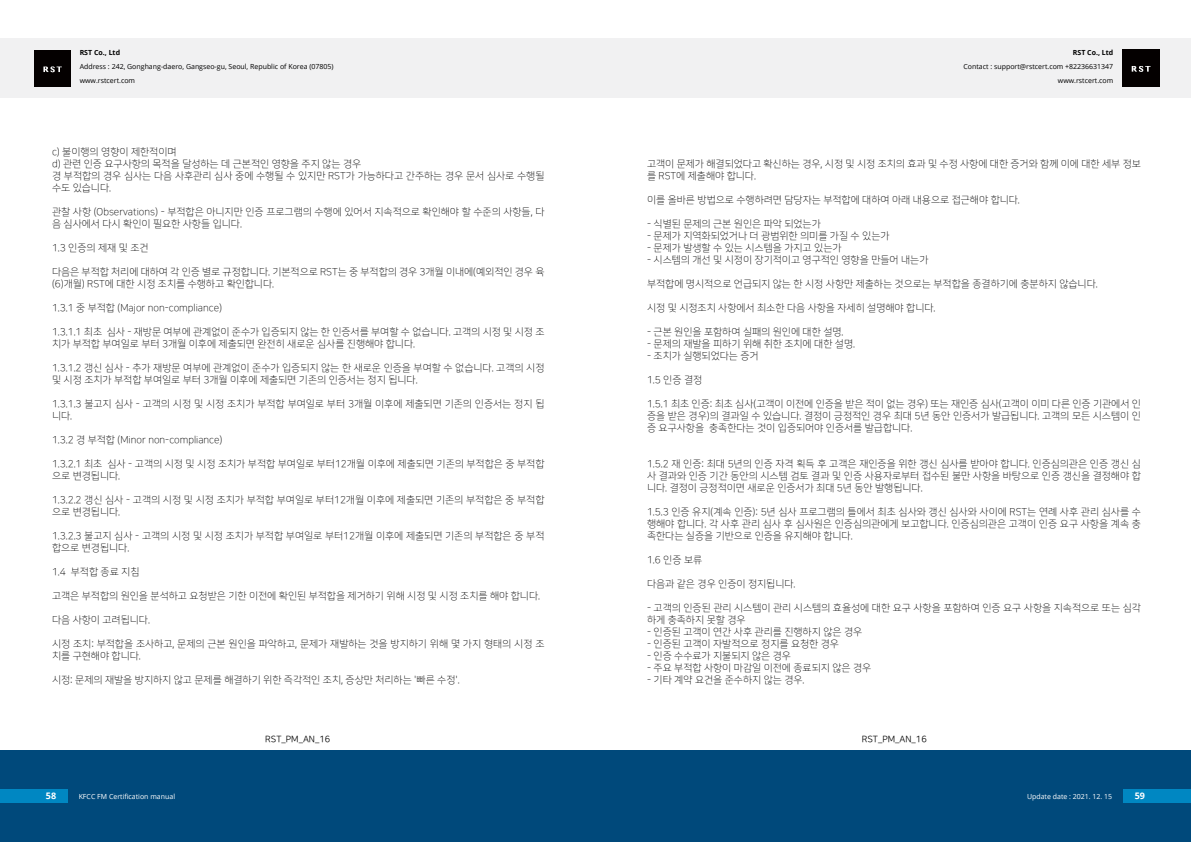
<style>
.page{position:relative;width:1191px;height:842px;background:#fff}
.page>*{position:absolute;margin:0;border:0;box-sizing:border-box;transform-origin:0 0}
.t1{font:10px/12px "Nanum Square OTFL";color:#000}
.t2{font:9px "Nanum Square OTFR";color:#000}
.t3{font:700 9px "Open Sans";color:#fff}
.t4{font:7px/14px "Open Sans";color:#000}
.t5{font:7px "Open Sans";color:#fff}
.t6{font:700 7px "Open Sans";color:#000}
</style>
<div class="page">
<div style="left:0;top:750px;width:1191px;height:92px;background:#00497b"></div>
<div style="left:0;top:38px;width:1191px;height:60px;background:#f1f1f2"></div>
<div style="left:1123px;top:789px;width:68px;height:14px;background:#0087c2"></div>
<div style="left:0;top:789px;width:68px;height:14px;background:#0087c2"></div>
<img style="left:34px;top:50px;width:36px;height:36px">
<img style="left:1122px;top:50px;width:37px;height:36px">
<p class="t6" style="left:80px;top:48px;width:42px">RST Co., Ltd</p>
<p class="t4" style="left:80px;top:60px;width:255px">Address : 242, Gonghang-daero, Gangseo-gu, Seoul, Republic of Korea (07805) www.rstcert.com</p>
<p class="t1" style="left:52px;top:146px;width:494px">c) 불이행의 영향이 제한적이며<br>d) 관련 인증 요구사항의 목적을 달성하는 데 근본적인 영향을 주지 않는 경우<br>경 부적합의 경우 심사는 다음 사후관리 심사 중에 수행될 수 있지만 RST가 가능하다고 간주하는 경우 문서 심사로 수행될 수도 있습니다.</p>
<p class="t1" style="left:52px;top:206px;width:494px">관찰 사항 (Observations) - 부적합은 아니지만 인증 프로그램의 수행에 있어서 지속적으로 확인해야 할 수준의 사항들, 다 음 심사에서 다시 확인이 필요한 사항들 입니다.</p>
<p class="t1" style="left:52px;top:242px;width:98px">1.3 인증의 제재 및 조건</p>
<p class="t1" style="left:52px;top:266px;width:494px">다음은 부적합 처리에 대하여 각 인증 별로 규정합니다. 기본적으로 RST는 중 부적합의 경우 3개월 이내에(예외적인 경우 육 (6)개월) RST에 대한 시정 조치를 수행하고 확인합니다.</p>
<p class="t1" style="left:52px;top:302px;width:171px">1.3.1 중 부적합 (Major non-compliance)</p>
<p class="t1" style="left:52px;top:326px;width:494px">1.3.1.1 최초 심사 - 재방문 여부에 관계없이 준수가 입증되지 않는 한 인증서를 부여할 수 없습니다. 고객의 시정 및 시정 조 치가 부적합 부여일로 부터 3개월 이후에 제출되면 완전히 새로운 심사를 진행해야 합니다.</p>
<p class="t1" style="left:52px;top:362px;width:494px">1.3.1.2 갱신 심사 - 추가 재방문 여부에 관계없이 준수가 입증되지 않는 한 새로운 인증을 부여할 수 없습니다. 고객의 시정 및 시정 조치가 부적합 부여일로 부터 3개월 이후에 제출되면 기존의 인증서는 정지 됩니다.</p>
<p class="t1" style="left:52px;top:398px;width:494px">1.3.1.3 불고지 심사 - 고객의 시정 및 시정 조치가 부적합 부여일로 부터 3개월 이후에 제출되면 기존의 인증서는 정지 됩 니다.</p>
<p class="t1" style="left:52px;top:434px;width:172px">1.3.2 경 부적합 (Minor non-compliance)</p>
<p class="t1" style="left:52px;top:458px;width:494px">1.3.2.1 최초 심사 - 고객의 시정 및 시정 조치가 부적합 부여일로 부터12개월 이후에 제출되면 기존의 부적합은 중 부적합 으로 변경됩니다.</p>
<p class="t1" style="left:52px;top:494px;width:494px">1.3.2.2 갱신 심사 - 고객의 시정 및 시정 조치가 부적합 부여일로 부터12개월 이후에 제출되면 기존의 부적합은 중 부적합 으로 변경됩니다.</p>
<p class="t1" style="left:52px;top:530px;width:494px">1.3.2.3 불고지 심사 - 고객의 시정 및 시정 조치가 부적합 부여일로 부터12개월 이후에 제출되면 기존의 부적합은 중 부적 합으로 변경됩니다.</p>
<p class="t1" style="left:52px;top:566px;width:89px">1.4 부적합 종료 지침</p>
<p class="t1" style="left:52px;top:590px;width:489px">고객은 부적합의 원인을 분석하고 요청받은 기한 이전에 확인된 부적합을 제거하기 위해 시정 및 시정 조치를 해야 합니다.</p>
<p class="t1" style="left:52px;top:614px;width:99px">다음 사항이 고려됩니다.</p>
<p class="t1" style="left:52px;top:638px;width:494px">시정 조치: 부적합을 조사하고, 문제의 근본 원인을 파악하고, 문제가 재발하는 것을 방지하기 위해 몇 가지 형태의 시정 조 치를 구현해야 합니다.</p>
<p class="t1" style="left:52px;top:674px;width:409px">시정: 문제의 재발을 방지하지 않고 문제를 해결하기 위한 즉각적인 조치, 증상만 처리하는 '빠른 수정'.</p>
<p class="t6" style="left:1072px;top:48px;width:42px">RST Co., Ltd</p>
<p class="t4" style="left:963px;top:60px;width:151px;text-align:right">Contact : support@rstcert.com +82236631347 www.rstcert.com</p>
<p class="t1" style="left:647px;top:158px;width:495px">고객이 문제가 해결되었다고 확신하는 경우, 시정 및 시정 조치의 효과 및 수정 사항에 대한 증거와 함께 이에 대한 세부 정보 를 RST에 제출해야 합니다.</p>
<p class="t1" style="left:647px;top:194px;width:374px">이를 올바른 방법으로 수행하려면 담당자는 부적합에 대하여 아래 내용으로 접근해야 합니다.</p>
<p class="t1" style="left:647px;top:218px;width:175px">- 식별된 문제의 근본 원인은 파악 되었는가</p>
<p class="t1" style="left:647px;top:230px;width:244px">- 문제가 지역화되었거나 더 광범위한 의미를 가질 수 있는가</p>
<p class="t1" style="left:647px;top:242px;width:196px">- 문제가 발생할 수 있는 시스템을 가지고 있는가</p>
<p class="t1" style="left:647px;top:254px;width:283px">- 시스템의 개선 및 시정이 장기적이고 영구적인 영향을 만들어 내는가</p>
<p class="t1" style="left:647px;top:278px;width:452px">부적합에 명시적으로 언급되지 않는 한 시정 사항만 제출하는 것으로는 부적합을 종결하기에 충분하지 않습니다.</p>
<p class="t1" style="left:647px;top:302px;width:290px">시정 및 시정조치 사항에서 최소한 다음 사항을 자세히 설명해야 합니다.</p>
<p class="t1" style="left:647px;top:326px;width:198px">- 근본 원인을 포함하여 실패의 원인에 대한 설명.</p>
<p class="t1" style="left:647px;top:338px;width:209px">- 문제의 재발을 피하기 위해 취한 조치에 대한 설명.</p>
<p class="t1" style="left:647px;top:350px;width:113px">- 조치가 실행되었다는 증거</p>
<p class="t1" style="left:647px;top:374px;width:57px">1.5 인증 결정</p>
<p class="t1" style="left:647px;top:398px;width:495px;text-align:justify">1.5.1 최초 인증: 최초 심사(고객이 이전에 인증을 받은 적이 없는 경우) 또는 재인증 심사(고객이 이미 다른 인증 기관에서 인 증을 받은 경우)의 결과일 수 있습니다. 결정이 긍정적인 경우 최대 5년 동안 인증서가 발급됩니다. 고객의 모든 시스템이 인 증 요구사항을 충족한다는 것이 입증되어야 인증서를 발급합니다.</p>
<p class="t1" style="left:647px;top:458px;width:495px;text-align:justify">1.5.2 재 인증: 최대 5년의 인증 자격 획득 후 고객은 재인증을 위한 갱신 심사를 받아야 합니다. 인증심의관은 인증 갱신 심 사 결과와 인증 기간 동안의 시스템 검토 결과 및 인증 사용자로부터 접수된 불만 사항을 바탕으로 인증 갱신을 결정해야 합 니다. 결정이 긍정적이면 새로운 인증서가 최대 5년 동안 발행됩니다.</p>
<p class="t1" style="left:647px;top:506px;width:495px;text-align:justify">1.5.3 인증 유지(계속 인증): 5년 심사 프로그램의 틀에서 최초 심사와 갱신 심사와 사이에 RST는 연례 사후 관리 심사를 수 행해야 합니다. 각 사후 관리 심사 후 심사원은 인증심의관에게 보고합니다. 인증심의관은 고객이 인증 요구 사항을 계속 충 족한다는 실증을 기반으로 인증을 유지해야 합니다.</p>
<p class="t1" style="left:647px;top:554px;width:57px">1.6 인증 보류</p>
<p class="t1" style="left:647px;top:578px;width:150px">다음과 같은 경우 인증이 정지됩니다.</p>
<p class="t1" style="left:647px;top:602px;width:495px">- 고객의 인증된 관리 시스템이 관리 시스템의 효율성에 대한 요구 사항을 포함하여 인증 요구 사항을 지속적으로 또는 심각 하게 충족하지 못할 경우</p>
<p class="t1" style="left:647px;top:626px;width:217px">- 인증된 고객이 연간 사후 관리를 진행하지 않은 경우</p>
<p class="t1" style="left:647px;top:638px;width:193px">- 인증된 고객이 자발적으로 정지를 요청한 경우</p>
<p class="t1" style="left:647px;top:650px;width:145px">- 인증 수수료가 지불되지 않은 경우</p>
<p class="t1" style="left:647px;top:662px;width:226px">- 주요 부적합 사항이 마감일 이전에 종료되지 않은 경우</p>
<p class="t1" style="left:647px;top:674px;width:159px">- 기타 계약 요건을 준수하지 않는 경우.</p>
<p class="t2" style="left:265px;top:735px;width:66px">RST_PM_AN_16</p>
<p class="t2" style="left:862px;top:735px;width:66px">RST_PM_AN_16</p>
<p class="t3" style="left:46px;top:790px;width:12px">58</p>
<p class="t5" style="left:79px;top:791px;width:98px">KFCC FM Certification manual</p>
<p class="t5" style="left:1027px;top:791px;width:87px">Update date : 2021. 12. 15</p>
<p class="t3" style="left:1134px;top:790px;width:12px">59</p>
</div>
